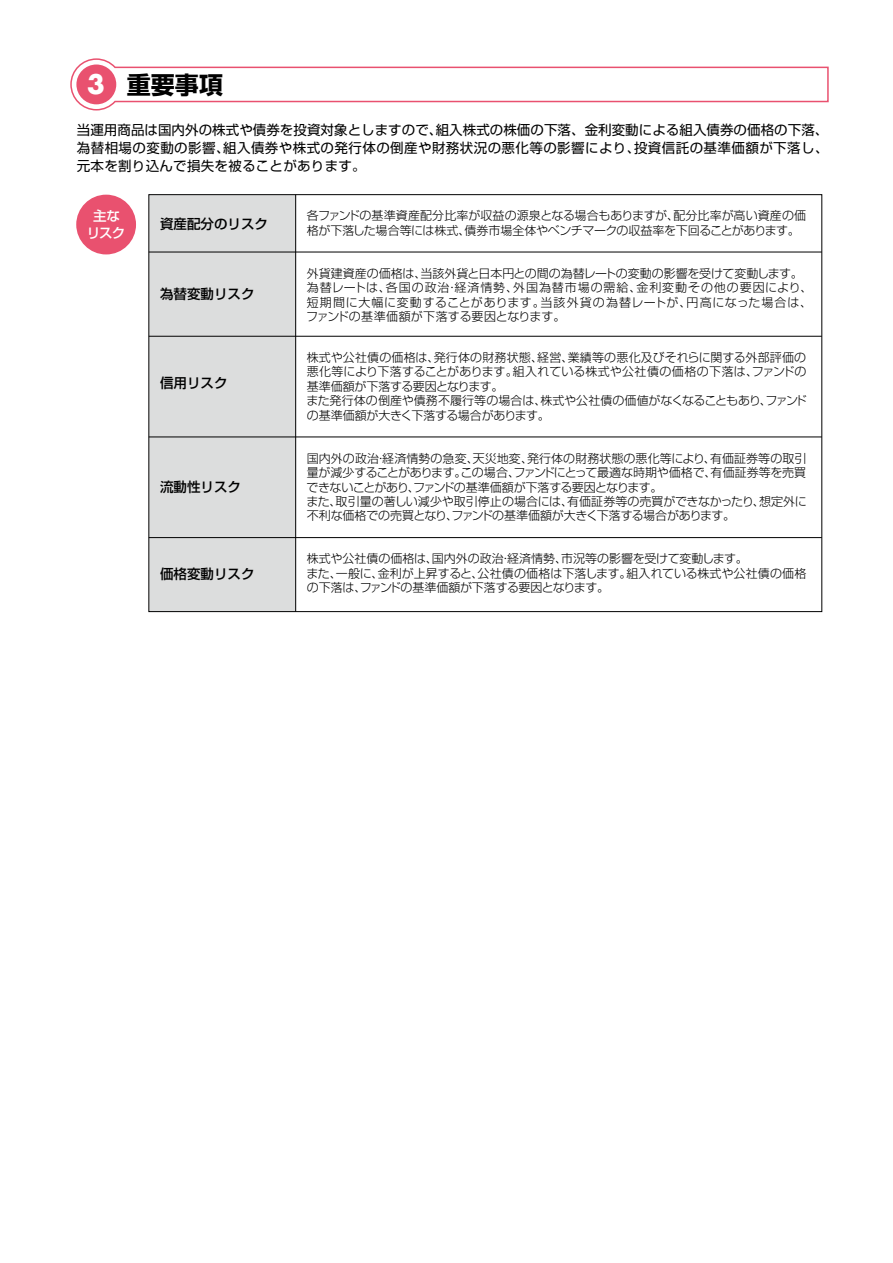
<style>
.page{position:relative;width:893px;height:1263px;background:#fff}
.page>*{position:absolute;margin:0;border:0;box-sizing:border-box;transform-origin:0 0}
.t1{font:700 26.25px "Futura";color:#fff}
.t2{font:700 24px "Shin Go Pro";color:#000}
.t3{font:13.5px/18px "Shin Go Pro";letter-spacing:.03em;color:#000;text-align:justify}
.t4{font:500 13.5px "Shin Go Pro";color:#000}
.t5{font:500 13.5px "Shin Go Pro";color:#fff}
.t6{font:300 12px/14.4px "Shin Go Pro";color:#000}
.t7{font:300 12px/14.4px "Shin Go Pro";letter-spacing:-.02em;color:#000}
.t8{font:300 12px/14.4px "Shin Go Pro";letter-spacing:-.045em;color:#000}
.t9{font:300 12px/14.4px "Shin Go Pro";letter-spacing:.025em;color:#000}
.t10{font:300 12px/14.4px "Shin Go Pro";letter-spacing:-.025em;color:#000}
.t11{font:300 12px "Shin Go Pro";letter-spacing:.075em;color:#000}
.t12{font:300 12px "Shin Go Pro";letter-spacing:-.03em;color:#000}
.t13{font:300 12px "Shin Go Pro";letter-spacing:.035em;color:#000}
.t14{font:300 12px "Shin Go Pro";letter-spacing:.095em;color:#000}
.t15{font:300 12px "Shin Go Pro";letter-spacing:.065em;color:#000}
</style>
<div class="page">
<svg style="left:70px;top:58px;width:759px;height:53px"></svg>
<div style="left:76px;top:65px;width:40px;height:39px;background:#e9516f;border-radius:50%"></div>
<div style="left:76px;top:195px;width:60px;height:59px;background:#e9516f;border-radius:50%"></div>
<div style="left:149px;top:195px;width:147px;height:417px;background:#dcdddd"></div>
<hr style="left:149px;top:252px;width:673px;height:1px;background:#000">
<hr style="left:149px;top:336px;width:673px;height:1px;background:#000">
<hr style="left:149px;top:437px;width:673px;height:1px;background:#000">
<hr style="left:149px;top:537px;width:673px;height:1px;background:#000">
<hr style="left:295px;top:195px;width:1px;height:417px;background:#000">
<h2 class="t2" style="left:127px;top:65px;width:97px">重要事項</h2>
<h1 class="t1" style="left:87px;top:65px;width:19px">3</h1>
<p class="t3" style="left:77px;top:120px;width:746px">当運用商品は国内外の株式や債券を投資対象としますので､組入株式の株価の下落、金利変動による組入債券の価格の下落、為替相場の変動の影響､組入債券や株式の発行体の倒産や財務状況の悪化等の影響により､投資信託の基準価額が下落し、元本を割り込んで損失を被ることがあります。</p>
<p class="t5" style="left:93px;top:205px;width:28px">主な</p>
<p class="t6" style="left:673px;top:207px;width:134px">配分比率が高い資産の価</p>
<p class="t6" style="left:307px;top:207px;width:374px">各ファンドの基準資産配分比率が収益の源泉となる場合もありますが、</p>
<p class="t4" style="left:160px;top:213px;width:110px">資産配分のリスク</p>
<p class="t5" style="left:87px;top:222px;width:40px">リスク</p>
<p class="t12" style="left:464px;top:220px;width:337px">債券市場全体やベンチマークの収益率を下回ることがあります。</p>
<p class="t7" style="left:307px;top:222px;width:165px">格が下落した場合等には株式、</p>
<p class="t4" style="left:160px;top:283px;width:96px">為替変動リスク</p>
<p class="t4" style="left:160px;top:372px;width:69px">信用リスク</p>
<p class="t4" style="left:160px;top:476px;width:83px">流動性リスク</p>
<p class="t4" style="left:160px;top:563px;width:96px">価格変動リスク</p>
<p class="t7" style="left:420px;top:265px;width:384px">当該外貨と日本円との間の為替レートの変動の影響を受けて変動します。</p>
<p class="t6" style="left:307px;top:265px;width:121px">外貨建資産の価格は、</p>
<p class="t11" style="left:636px;top:278px;width:177px">金利変動その他の要因により、</p>
<p class="t11" style="left:386px;top:278px;width:134px">各国の政治経済情勢、</p>
<p class="t11" style="left:513px;top:278px;width:130px">外国為替市場の需給、</p>
<p class="t6" style="left:307px;top:279px;width:86px">為替レートは、</p>
<p class="t6" style="left:446px;top:279px;width:13px">・</p>
<p class="t9" style="left:306px;top:293px;width:261px">短期間に大幅に変動することがあります。<br>ファンドの基準価額が下落する要因となります。</p>
<p class="t14" style="left:540px;top:292px;width:152px">当該外貨の為替レートが、</p>
<p class="t15" style="left:687px;top:292px;width:127px">円高になった場合は、</p>
<p class="t6" style="left:568px;top:349px;width:240px">業績等の悪化及びそれらに関する外部評価の</p>
<p class="t6" style="left:307px;top:349px;width:134px">株式や公社債の価格は、</p>
<p class="t6" style="left:537px;top:349px;width:38px">経営、</p>
<p class="t6" style="left:434px;top:349px;width:111px">発行体の財務状態、</p>
<p class="t10" style="left:307px;top:363px;width:212px">悪化等により下落することがあります。基準価額が下落する要因となります。</p>
<p class="t13" style="left:513px;top:362px;width:247px">組入れている株式や公社債の価格の下落は、</p>
<p class="t6" style="left:752px;top:363px;width:56px">ファンドの</p>
<p class="t7" style="left:540px;top:392px;width:268px">株式や公社債の価値がなくなることもありファンド</p>
<p class="t6" style="left:760px;top:392px;width:13px">、</p>
<p class="t6" style="left:306px;top:392px;width:245px">また発行体の倒産や債務不履行等の場合は、の基準価額が大きく下落する場合があります。</p>
<p class="t6" style="left:527px;top:449px;width:281px">発行体の財務状態の悪化等により有価証券等の取引</p>
<p class="t6" style="left:704px;top:449px;width:13px">、</p>
<p class="t6" style="left:307px;top:449px;width:173px">国内外の政治経済情勢の急変、</p>
<p class="t6" style="left:473px;top:449px;width:62px">天災地変、</p>
<p class="t6" style="left:375px;top:449px;width:14px">・</p>
<p class="t8" style="left:307px;top:464px;width:358px">量が減少することがあります。<br>できないことがありファンドの基準価額が下落する要因となります。</p>
<p class="t6" style="left:408px;top:478px;width:13px">、</p>
<p class="t6" style="left:567px;top:493px;width:241px">有価証券等の売買ができなかったり想定外に</p>
<p class="t6" style="left:753px;top:493px;width:13px">、</p>
<p class="t6" style="left:711px;top:464px;width:97px">有価証券等を売買</p>
<p class="t7" style="left:513px;top:464px;width:205px">ファンドにとって最適な時期や価格で、</p>
<p class="t6" style="left:461px;top:464px;width:61px">この場合、</p>
<p class="t6" style="left:336px;top:493px;width:239px">取引量の著しい減少や取引停止の場合には、</p>
<p class="t7" style="left:306px;top:493px;width:430px">また、<br>不利な価格での売買となりファンドの基準価額が大きく下落する場合があります。</p>
<p class="t6" style="left:446px;top:507px;width:13px">、</p>
<p class="t7" style="left:561px;top:550px;width:188px">市況等の影響を受けて変動します。</p>
<p class="t6" style="left:307px;top:550px;width:133px">株式や公社債の価格は、</p>
<p class="t6" style="left:432px;top:550px;width:137px">国内外の政治経済情勢、</p>
<p class="t6" style="left:499px;top:550px;width:13px">・</p>
<p class="t6" style="left:378px;top:564px;width:107px">金利が上昇すると、</p>
<p class="t6" style="left:478px;top:564px;width:155px">公社債の価格は下落します。</p>
<p class="t6" style="left:626px;top:564px;width:181px">組入れている株式や公社債の価格</p>
<p class="t6" style="left:336px;top:564px;width:49px">一般に、</p>
<p class="t7" style="left:306px;top:564px;width:304px">また、<br>の下落はファンドの基準価額が下落する要因となります。</p>
<p class="t6" style="left:354px;top:579px;width:13px">、</p>
</div>
